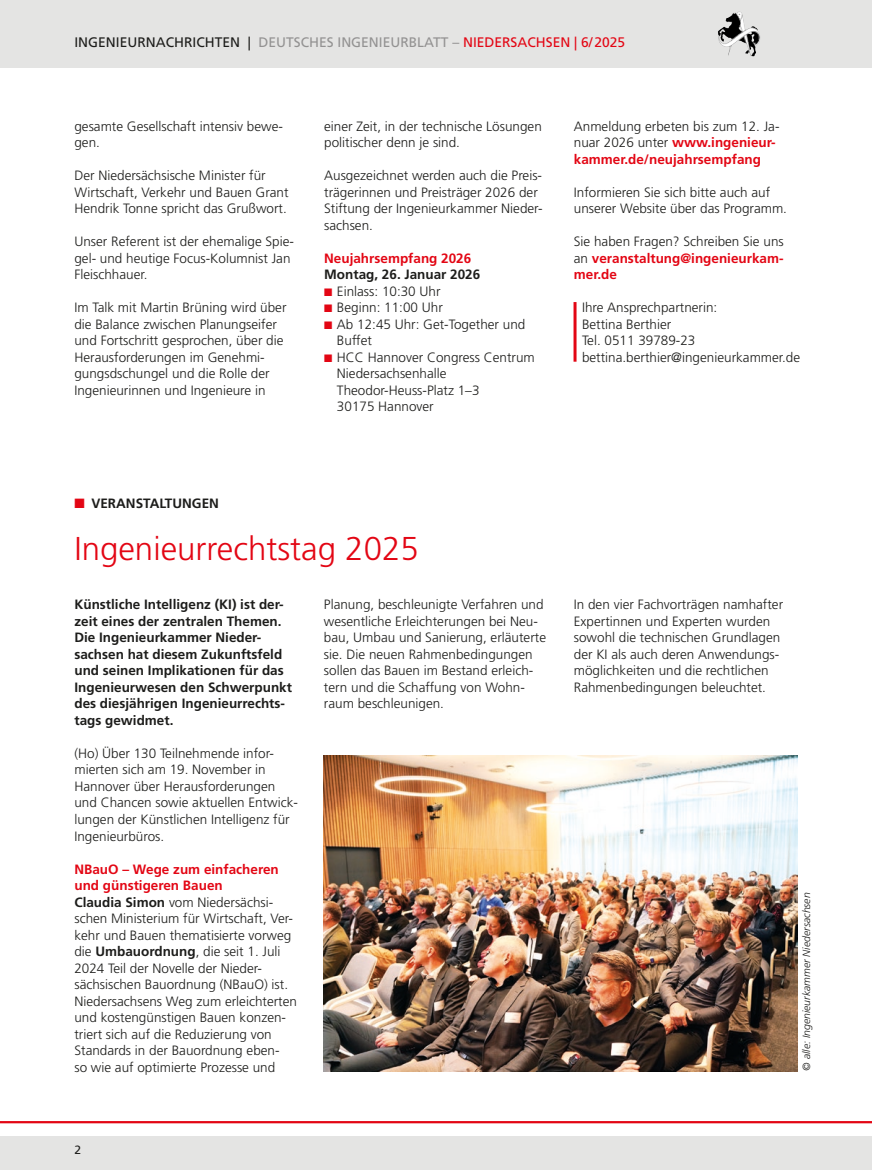
<style>
.page{position:relative;width:872px;height:1170px;background:#fff}
.page>*{position:absolute;margin:0;border:0;box-sizing:border-box;transform-origin:0 0}
.H2_Headline{font:300 33px "Frutiger LT Std";color:#e30614}
.t1{font:13.8px "Frutiger LT Std";color:#939292}
.P_Fließtext_Abstand{font:300 13.5px/16.5px "Frutiger LT Std";color:#1d1d1b}
.P_Fließtext{font:300 13.5px/16.5px "Frutiger LT Std";color:#1d1d1b}
.P_Vorspann{font:700 13.5px/16.5px "Frutiger LT Std";color:#1d1d1b}
.P_Fließtext_mit_roter_Linie{font:300 13.5px "Frutiger LT Std";color:#1d1d1b}
.P_Fließtext_Abstand-2{font:700 13.5px/16.5px "Frutiger LT Std";color:#e30614;text-align:justify}
.P_Fließtext_Bold_Rot{font:700 13.5px/16.5px "Frutiger LT Std";color:#e30614}
.P_Fließtext-2{font:700 13.5px "Frutiger LT Std";color:#1d1d1b}
.t2{font:12px "Frutiger LT Std";color:#1d1d1b}
.P_Quelle-Credits{font:italic 300 10.5px "Frutiger LT Std";color:#1d1d1b}
.s1{color:#1d1d1b}
.s2{color:#e30614}
.s3{font-weight:700;color:#e30614}
.s4{font-weight:300;color:#1d1d1b}
.s5{font-weight:700}
</style>
<div class="page">
<div style="left:0;top:1135px;width:872px;height:34px;background:#e4e4e3"></div>
<hr style="left:0;top:1120px;width:872px;height:3px;background:#e30614">
<div style="left:0;top:0;width:872px;height:68px;background:#e4e4e3"></div>
<img style="left:725px;top:12px;width:14px;height:9px">
<hr style="left:573px;top:302px;width:3px;height:59px;background:#e30614">
<img style="left:324px;top:755px;width:474px;height:316px">
<p class="t1" style="left:74px;top:34px;width:552px"><span class="s1">INGENIEURNACHRICHTEN |</span> DEUTSCHES INGENIEURBLATT – <span class="s2">NIEDERSACHSEN | 6/2025</span></p>
<p class="P_Fließtext_Abstand" style="left:74px;top:118px;width:210px">gesamte Gesellschaft intensiv bewe&shy;gen.</p>
<p class="P_Fließtext_Abstand" style="left:74px;top:167px;width:216px">Der Niedersächsische Minister für<br>Wirtschaft, Verkehr und Bauen Grant<br>Hendrik Tonne spricht das Grußwort.</p>
<p class="P_Fließtext_Abstand" style="left:74px;top:233px;width:221px">Unser Referent ist der ehemalige Spie&shy;gel- und heutige Focus-Kolumnist Jan<br>Fleischhauer.</p>
<p class="P_Fließtext_Abstand" style="left:74px;top:299px;width:214px">Im Talk mit Martin Brüning wird über die Balance zwischen Planungseifer und Fortschritt gesprochen, über die Herausforderungen im Genehmi&shy;gungsdschungel und die Rolle der Ingenieurinnen und Ingenieure in</p>
<p class="P_Fließtext_Abstand" style="left:324px;top:118px;width:219px">einer Zeit, in der technische Lösungen politischer denn je sind.</p>
<p class="P_Fließtext_Abstand" style="left:324px;top:167px;width:220px">Ausgezeichnet werden auch die Preis&shy;trägerinnen und Preisträger 2026 der<br>Stiftung der Ingenieurkammer Nieder&shy;sachsen.</p>
<p class="P_Fließtext_Abstand-2" style="left:324px;top:250px;width:149px">Neujahrsempfang 2026</p>
<p class="P_Fließtext-2" style="left:324px;top:266px;width:158px">Montag, 26. Januar 2026</p>
<p class="P_Fließtext" style="left:324px;top:283px;width:118px"><span class="s2">■</span> Einlass: 10:30 Uhr</p>
<p class="P_Fließtext" style="left:324px;top:299px;width:120px"><span class="s2">■</span> Beginn: 11:00 Uhr</p>
<p class="P_Fließtext" style="left:337px;top:316px;width:190px;text-indent:-13px"><span class="s2">■</span> Ab 12:45 Uhr: Get-Together und<br>Buffet</p>
<p class="P_Fließtext" style="left:337px;top:349px;width:199px;text-indent:-13px"><span class="s2">■</span> HCC Hannover Congress Centrum<br>Niedersachsenhalle<br>Theodor-Heuss-Platz 1–3<br>30175 Hannover</p>
<p class="P_Fließtext_Abstand" style="left:574px;top:118px;width:207px">Anmeldung erbeten bis zum 12. Ja&shy;nuar 2026 unter <span class="s3">www.ingenieur&shy;kammer.de/neujahrsempfang</span></p>
<p class="P_Fließtext_Abstand" style="left:574px;top:184px;width:215px">Informieren Sie sich bitte auch auf unserer Website über das Programm.</p>
<p class="P_Fließtext_Abstand-2" style="left:574px;top:233px;width:211px"><span class="s4">Sie haben Fragen? Schreiben Sie uns an</span> veranstaltung@ingenieurkam&shy;mer.de</p>
<p class="P_Fließtext_mit_roter_Linie" style="left:582px;top:300px;width:137px">Ihre Ansprechpartnerin:</p>
<p class="P_Fließtext_mit_roter_Linie" style="left:582px;top:316px;width:91px">Bettina Berthier</p>
<p class="P_Fließtext_mit_roter_Linie" style="left:582px;top:333px;width:115px">Tel. 0511 39789-23</p>
<p class="P_Fließtext_mit_roter_Linie" style="left:582px;top:349px;width:220px">bettina.berthier@ingenieurkammer.de</p>
<p class="P_Vorspann" style="left:74px;top:495px;width:146px"><span class="s2">■</span> VERANSTALTUNGEN</p>
<p class="H2_Headline" style="left:74px;top:529px;width:346px">Ingenieurrechtstag 2025</p>
<p class="P_Vorspann" style="left:74px;top:596px;width:219px">Künstliche Intelligenz (KI) ist der&shy;zeit eines der zentralen Themen.<br>Die Ingenieurkammer Nieder&shy;sachsen hat diesem Zukunftsfeld und seinen Implikationen für das<br>Ingenieurwesen den Schwerpunkt des diesjährigen Ingenieurrechts&shy;tags gewidmet.</p>
<p class="P_Fließtext_Abstand" style="left:74px;top:745px;width:225px">(Ho) Über 130 Teilnehmende infor&shy;mierten sich am 19. November in<br>Hannover über Herausforderungen und Chancen sowie aktuellen Entwick&shy;lungen der Künstlichen Intelligenz für<br>Ingenieurbüros.</p>
<p class="P_Fließtext_Bold_Rot" style="left:74px;top:860px;width:206px">NBauO – Wege zum einfacheren und günstigeren Bauen</p>
<p class="P_Fließtext" style="left:74px;top:893px;width:224px"><span class="s5">Claudia Simon</span> vom Niedersächsi&shy;schen Ministerium für Wirtschaft, Ver&shy;kehr und Bauen thematisierte vorweg die <span class="s5">Umbauordnung</span>, die seit 1. Juli 2024 Teil der Novelle der Nieder&shy;sächsischen Bauordnung (NBauO) ist.<br>Niedersachsens Weg zum erleichterten und kostengünstigen Bauen konzen&shy;triert sich auf die Reduzierung von Standards in der Bauordnung eben-<br>so wie auf optimierte Prozesse und</p>
<p class="P_Fließtext" style="left:324px;top:596px;width:224px">Planung, beschleunigte Verfahren und wesentliche Erleichterungen bei Neu&shy;bau, Umbau und Sanierung, erläuterte sie. Die neuen Rahmenbedingungen sollen das Bauen im Bestand erleich&shy;tern und die Schaffung von Wohn&shy;raum beschleunigen.</p>
<p class="P_Fließtext_Abstand" style="left:574px;top:596px;width:211px">In den vier Fachvorträgen namhafter Expertinnen und Experten wurden sowohl die technischen Grundlagen der KI als auch deren Anwendungs&shy;möglichkeiten und die rechtlichen Rahmenbedingungen beleuchtet.</p>
<p class="P_Quelle-Credits" style="left:800px;top:1070px;width:180px;rotate:-90deg">© alle: Ingenieurkammer Niedersachsen</p>
<p class="t2" style="left:74px;top:1142px;width:8px">2</p>
</div>
